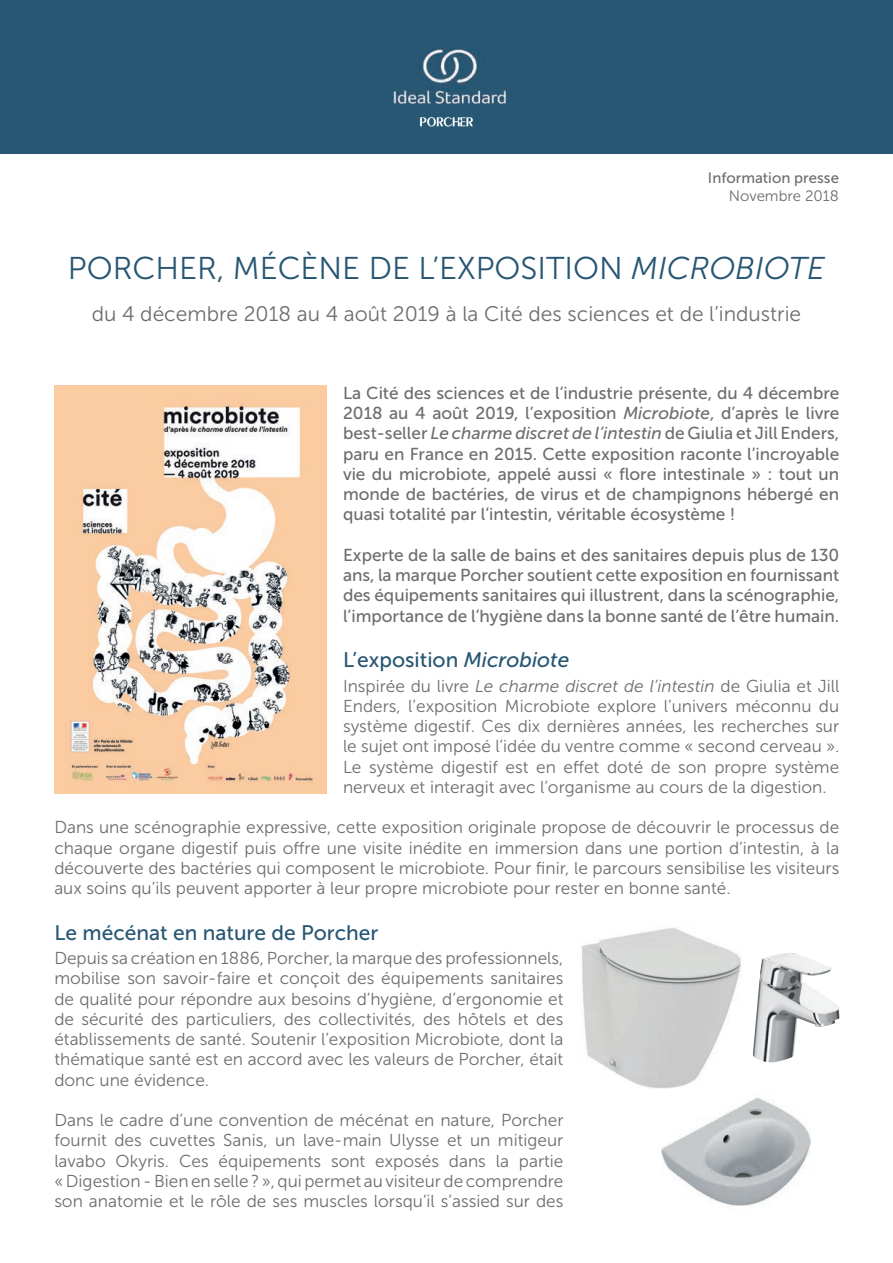
<style>
.page{position:relative;width:893px;height:1263px;background:#fff}
.page>*{position:absolute;margin:0;border:0;box-sizing:border-box;transform-origin:0 0}
.t1{font:31.5px "Museo Sans 300";color:#275673}
.t2{font:21px "Museo Sans 300";color:#6c6d70}
.t3{font:21px "Museo Sans 500";color:#275673}
.t4{font:17.25px/20.2px "Museo Sans 300";color:#6c6d70;text-align:justify}
.t5{font:17.25px/20.2px "Museo Sans 500";color:#6c6d70;text-align:justify}
.t6{font:15px "Museo Sans 500";color:#6c6d70}
.t7{font:15px "Museo Sans 300";color:#6c6d70}
.s1{font-style:italic}
</style>
<div class="page">
<div style="left:0;top:0;width:893px;height:153px;background:#275773"></div>
<img style="left:419px;top:111px;width:56px;height:21px">
<img style="left:54px;top:386px;width:272px;height:407px">
<img style="left:582px;top:927px;width:159px;height:162px">
<img style="left:662px;top:1097px;width:149px;height:109px">
<img style="left:753px;top:953px;width:33px;height:109px">
<p class="t6" style="left:708px;top:170px;width:133px">Information presse</p>
<p class="t7" style="left:729px;top:188px;width:112px">Novembre 2018</p>
<h1 class="t1" style="left:68px;top:251px;width:759px">PORCHER, MÉCÈNE DE L’EXPOSITION <span class="s1">MICROBIOTE</span></h1>
<p class="t2" style="left:92px;top:302px;width:711px">du 4 décembre 2018 au 4 août 2019 à la Cité des sciences et de l’industrie</p>
<p class="t5" style="left:343px;top:383px;width:498px">La Cité des sciences et de l’industrie présente, du 4 décembre 2018 au 4 août 2019, l’exposition <span class="s1">Microbiote</span>, d’après le livre best-seller <span class="s1">Le charme discret de l’intestin</span> de Giulia et Jill Enders, paru en France en 2015. Cette exposition raconte l’incroyable vie du microbiote, appelé aussi « flore intestinale » : tout un monde de bactéries, de virus et de champignons hébergé en quasi totalité par l’intestin, véritable écosystème !</p>
<p class="t5" style="left:343px;top:545px;width:498px">Experte de la salle de bains et des sanitaires depuis plus de 130 ans, la marque Porcher soutient cette exposition en fournissant des équipements sanitaires qui illustrent, dans la scénographie, l’importance de l’hygiène dans la bonne santé de l’être humain.</p>
<p class="t3" style="left:343px;top:648px;width:228px">L’exposition <span class="s1">Microbiote</span></p>
<p class="t4" style="left:343px;top:676px;width:498px">Inspirée du livre <span class="s1">Le charme discret de l’intestin</span> de Giulia et Jill Enders, l’exposition Microbiote explore l’univers méconnu du système digestif. Ces dix dernières années, les recherches sur le sujet ont imposé l’idée du ventre comme « second cerveau ».<br>Le système digestif est en effet doté de son propre système nerveux et interagit avec l’organisme au cours de la digestion.</p>
<p class="t4" style="left:54px;top:817px;width:787px">Dans une scénographie expressive, cette exposition originale propose de découvrir le processus de chaque organe digestif puis offre une visite inédite en immersion dans une portion d’intestin, à la découverte des bactéries qui composent le microbiote. Pour finir, le parcours sensibilise les visiteurs aux soins qu’ils peuvent apporter à leur propre microbiote pour rester en bonne santé.</p>
<p class="t3" style="left:54px;top:921px;width:326px">Le mécénat en nature de Porcher</p>
<p class="t4" style="left:54px;top:948px;width:511px">Depuis sa création en 1886, Porcher, la marque des professionnels, mobilise son savoir-faire et conçoit des équipements sanitaires de qualité pour répondre aux besoins d’hygiène, d’ergonomie et de sécurité des particuliers, des collectivités, des hôtels et des établissements de santé. Soutenir l’exposition Microbiote, dont la thématique santé est en accord avec les valeurs de Porcher, était donc une évidence.</p>
<p class="t4" style="left:54px;top:1110px;width:511px">Dans le cadre d’une convention de mécénat en nature, Porcher fournit des cuvettes Sanis, un lave-main Ulysse et un mitigeur lavabo Okyris. Ces équipements sont exposés dans la partie « Digestion - Bien en selle ? », qui permet au visiteur de comprendre son anatomie et le rôle de ses muscles lorsqu’il s’assied sur des</p>
</div>
